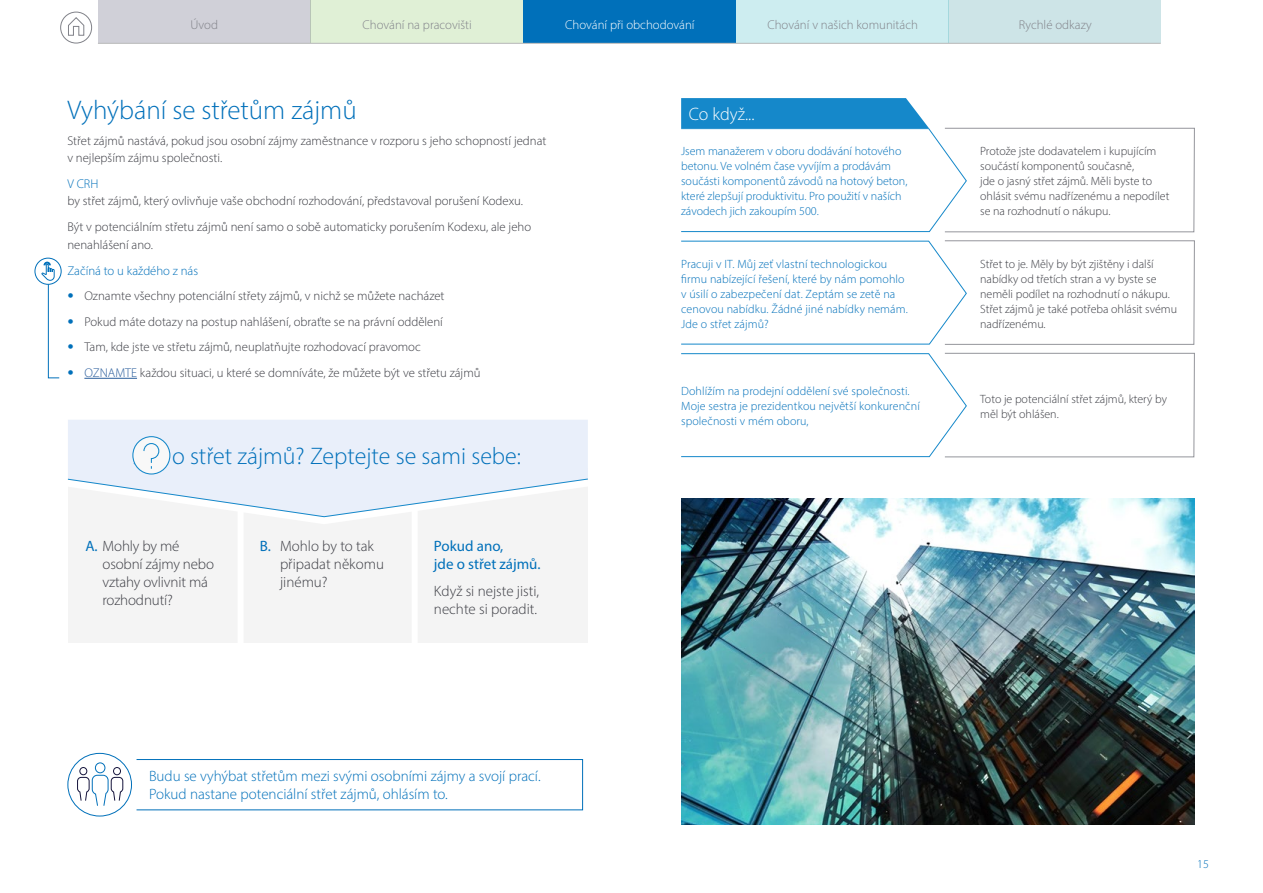
<style>
.page{position:relative;width:1263px;height:893px;background:#fff}
.page>*{position:absolute;margin:0;border:0;box-sizing:border-box;transform-origin:0 0}
.t1{font:300 27px "Myriad Pro";color:#0070ba}
.t2{font:300 24px "Myriad Pro";color:#0070ba}
.t3{font:300 18px "Myriad Pro";color:#fff}
.t4{font:300 15px/18px "Myriad Pro";color:#3b3c43}
.t5{font:300 15px/18px "Myriad Pro";color:#0070ba}
.t6{font:15px/18px "Myriad Pro";color:#0070ba}
.t7{font:300 12.75px/17.1px "Myriad Pro";color:#3b3c43}
.t8{font:300 12.75px "Myriad Pro";color:#818289}
.t9{font:300 12.75px "Myriad Pro";color:#0070ba}
.t10{font:300 12.75px "Myriad Pro";color:#fff}
.t11{font:300 12px/15px "Myriad Pro";letter-spacing:.01em;color:#0070ba}
.t12{font:300 12px/15px "Myriad Pro";color:#3b3c43}
.s1{font-family:"Helvetica Neue LT Std";color:#0070ba}
.s2{color:#275b9b}
.s3{font-weight:400;color:#0070ba}
</style>
<div class="page">
<div style="left:948px;top:0;width:213px;height:43px;background:#cde4e7"></div>
<div style="left:736px;top:0;width:212px;height:43px;background:#cdedf0"></div>
<div style="left:311px;top:0;width:212px;height:43px;background:#e0f0d6"></div>
<div style="left:98px;top:0;width:213px;height:43px;background:#d0d0d8"></div>
<div style="left:60px;top:12px;width:32px;height:31px;border:1px solid #818289;border-radius:50%"></div>
<svg style="left:68px;top:17px;width:16px;height:19px"></svg>
<div style="left:523px;top:0;width:213px;height:43px;background:#0070ba"></div>
<hr style="left:98px;top:43px;width:1063px;height:1px;background:#b6b7b7">
<div style="left:415px;top:468px;width:173px;height:175px;background:#f4f4f4"></div>
<div style="left:68px;top:468px;width:347px;height:175px;background:#f4f4f4"></div>
<div style="left:68px;top:420px;width:520px;height:16px;background:#e9effa"></div>
<svg style="left:681px;top:240px;width:514px;height:105px"></svg>
<svg style="left:681px;top:353px;width:514px;height:105px"></svg>
<svg style="left:681px;top:98px;width:514px;height:135px"></svg>
<hr style="left:84px;top:378px;width:53px;height:1px;background:#275b9b">
<img style="left:681px;top:498px;width:514px;height:327px">
<svg style="left:67px;top:753px;width:65px;height:63px"></svg>
<div style="left:114px;top:767px;width:6px;height:8px;background:#fff;border-radius:50%"></div>
<div style="left:113px;top:767px;width:8px;height:8px;border:1px solid #14133b;border-radius:50%"></div>
<div style="left:95px;top:763px;width:10px;height:10px;background:#fff;border-radius:50%"></div>
<div style="left:95px;top:762px;width:10px;height:11px;border:1px solid #0070ba;border-radius:50%"></div>
<div style="left:80px;top:767px;width:7px;height:8px;background:#fff;border-radius:50%"></div>
<div style="left:79px;top:767px;width:8px;height:8px;border:1px solid #14133b;border-radius:50%"></div>
<svg style="left:77px;top:774px;width:47px;height:33px"></svg>
<div style="left:136px;top:759px;width:447px;height:51px;border:1px solid #0070ba"></div>
<svg style="left:67px;top:436px;width:521px;height:88px"></svg>
<svg style="left:35px;top:258px;width:26px;height:26px"></svg>
<div style="left:35px;top:258px;width:27px;height:27px;border:1px solid #0070ba;border-radius:50%"></div>
<svg style="left:41px;top:261px;width:19px;height:118px"></svg>
<div style="left:238px;top:509px;width:6px;height:167px;background:#fff"></div>
<div style="left:412px;top:509px;width:6px;height:167px;background:#fff"></div>
<p class="t8" style="left:191px;top:17px;width:29px">Úvod</p>
<p class="t8" style="left:363px;top:17px;width:111px">Chování na pracovišti</p>
<p class="t10" style="left:565px;top:17px;width:131px">Chování při obchodování</p>
<p class="t8" style="left:767px;top:17px;width:152px">Chování v našich komunitách</p>
<p class="t8" style="left:1019px;top:17px;width:75px">Rychlé odkazy</p>
<h1 class="t1" style="left:67px;top:94px;width:291px">Vyhýbání se střetům zájmů</h1>
<h3 class="t3" style="left:689px;top:103px;width:67px">Co když...</h3>
<p class="t7" style="left:67px;top:132px;width:480px">Střet zájmů nastává, pokud jsou osobní zájmy zaměstnance v rozporu s jeho schopností jednat v nejlepším zájmu společnosti.</p>
<p class="t9" style="left:67px;top:176px;width:33px">V CRH</p>
<p class="t7" style="left:67px;top:188px;width:465px;line-height:26.1px">by střet zájmů, který ovlivňuje vaše obchodní rozhodování, představoval porušení Kodexu.<br>Být v potenciálním střetu zájmů není samo o sobě automaticky porušením Kodexu, ale jeho</p>
<p class="t7" style="left:67px;top:236px;width:87px">nenahlášení ano.</p>
<p class="t9" style="left:67px;top:263px;width:132px">Začíná to u každého z nás</p>
<p class="t7" style="left:67px;top:287px;width:379px"><span class="s1">•</span> Oznamte všechny potenciální střety zájmů, v nichž se můžete nacházet</p>
<p class="t7" style="left:67px;top:313px;width:377px"><span class="s1">•</span> Pokud máte dotazy na postup nahlášení, obraťte se na právní oddělení</p>
<p class="t7" style="left:67px;top:338px;width:355px"><span class="s1">•</span> Tam, kde jste ve střetu zájmů, neuplatňujte rozhodovací pravomoc</p>
<p class="t7" style="left:67px;top:364px;width:415px"><span class="s1">•</span> <span class="s2">OZNAMTE</span> každou situaci, u které se domníváte, že můžete být ve střetu zájmů</p>
<p class="t12" style="left:980px;top:143px;width:191px">Protože jste dodavatelem i kupujícím součástí komponentů současně,<br>jde o jasný střet zájmů. Měli byste to ohlásit svému nadřízenému a nepodílet se na rozhodnutí o nákupu.</p>
<p class="t11" style="left:681px;top:143px;width:228px">Jsem manažerem v oboru dodávání hotového betonu. Ve volném čase vyvíjím a prodávám součásti komponentů závodů na hotový beton, které zlepšují produktivitu. Pro použití v naších závodech jich zakoupím 500.</p>
<p class="t11" style="left:681px;top:256px;width:228px">Pracuji v IT. Můj zeť vlastní technologickou firmu nabízející řešení, které by nám pomohlo v úsilí o zabezpečení dat. Zeptám se zetě na cenovou nabídku. Žádné jiné nabídky nemám.<br>Jde o střet zájmů?</p>
<p class="t12" style="left:980px;top:256px;width:198px">Střet to je. Měly by být zjištěny i další nabídky od třetích stran a vy byste se neměli podílet na rozhodnutí o nákupu.<br>Střet zájmů je také potřeba ohlásit svému nadřízenému.</p>
<h2 class="t2" style="left:134px;top:442px;width:389px">Jde o střet zájmů? Zeptejte se sami sebe:</h2>
<p class="t4" style="left:103px;top:536px;width:113px;text-indent:-17px"><span class="s3">A.</span> Mohly by mé osobní zájmy nebo vztahy ovlivnit má rozhodnutí?</p>
<p class="t4" style="left:280px;top:536px;width:105px;text-indent:-20px"><span class="s3">B.</span> Mohlo by to tak připadat někomu jinému?</p>
<p class="t6" style="left:434px;top:536px;width:108px">Pokud ano,<br>jde o střet zájmů.</p>
<p class="t4" style="left:434px;top:581px;width:107px">Když si nejste jisti, nechte si poradit.</p>
<p class="t11" style="left:681px;top:383px;width:240px">Dohlížím na prodejní oddělení své společnosti.<br>Moje sestra je prezidentkou největší konkurenční společnosti v mém oboru,</p>
<p class="t12" style="left:980px;top:391px;width:188px">Toto je potenciální střet zájmů, který by měl být ohlášen.</p>
<p class="t5" style="left:149px;top:767px;width:393px">Budu se vyhýbat střetům mezi svými osobními zájmy a svojí prací.<br>Pokud nastane potenciální střet zájmů, ohlásím to.</p>
<p class="t11" style="left:1197px;top:856px;width:13px">15</p>
</div>
